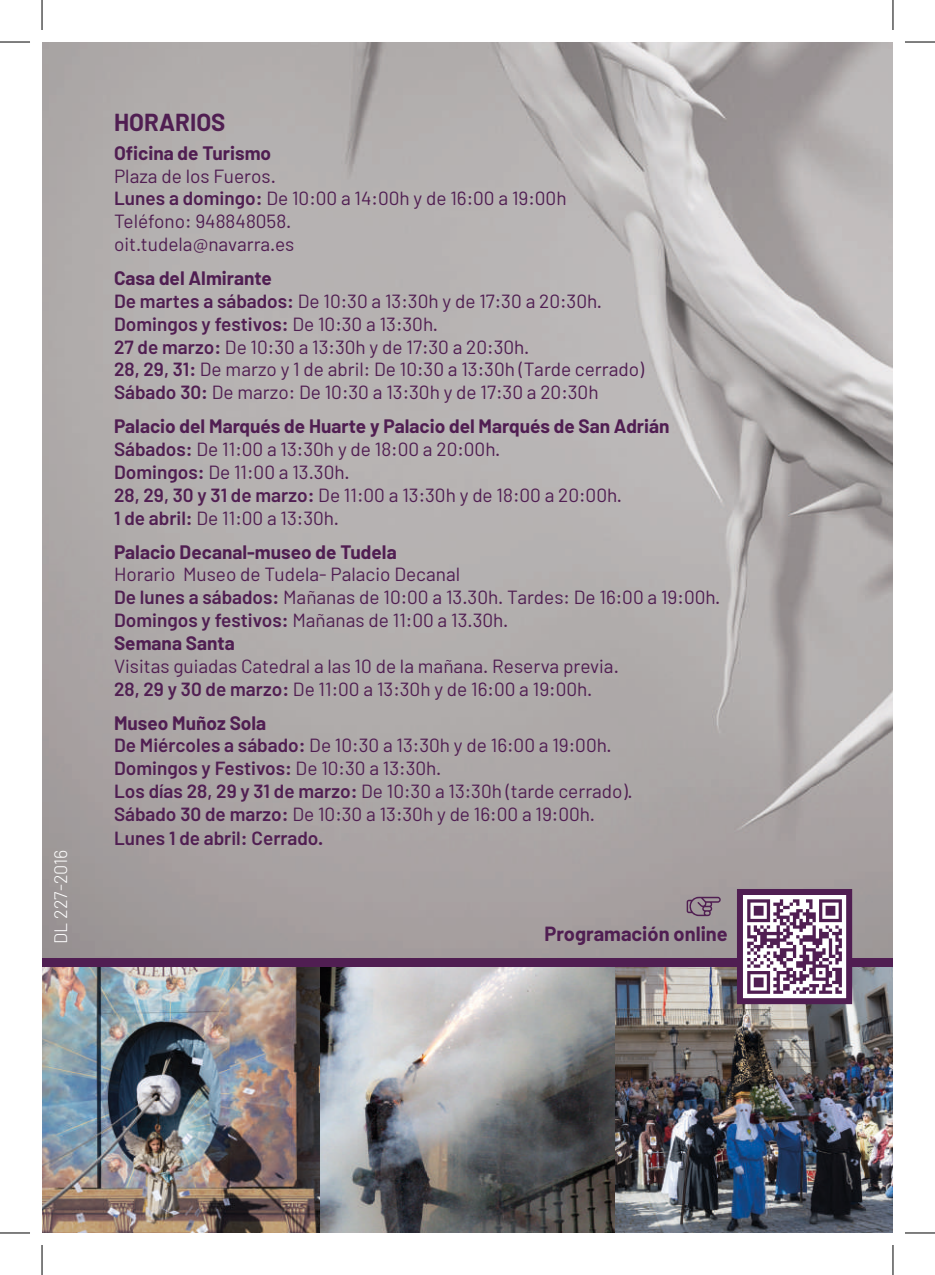
<style>
.page{position:relative;width:935px;height:1275px;background:#fff}
.page>*{position:absolute;margin:0;border:0;box-sizing:border-box;transform-origin:0 0}
.t1{font:700 24px "Barlow";color:#501e52}
.t2{font:700 20px "Barlow";color:#501e52}
.t3{font:19px/22.8px "Barlow";color:#501e52}
.t4{font:700 19px "Barlow";color:#501e52}
.t5{font:300 18px "Barlow";color:#fff}
.s1{font-weight:600}
.s2{font-weight:700}
</style>
<div class="page">
<img style="left:42px;top:42px;width:850px;height:916px">
<img style="left:614px;top:966px;width:278px;height:267px">
<img style="left:42px;top:966px;width:572px;height:267px">
<div style="left:42px;top:958px;width:850px;height:8px;background:#501e52"></div>
<div style="left:739px;top:892px;width:110px;height:109px;background:#fff"></div>
<svg style="left:747px;top:899px;width:94px;height:94px"></svg>
<div style="left:736px;top:889px;width:116px;height:115px;border:6px solid #501e52"></div>
<svg style="left:686px;top:896px;width:34px;height:20px"></svg>
<hr style="left:0;top:42px;width:30px;height:1px;background:#000">
<hr style="left:904px;top:42px;width:30px;height:1px;background:#000">
<hr style="left:0;top:1232px;width:30px;height:1px;background:#000">
<hr style="left:904px;top:1232px;width:30px;height:1px;background:#000">
<hr style="left:42px;top:0;width:1px;height:30px;background:#000">
<hr style="left:42px;top:1245px;width:1px;height:30px;background:#000">
<hr style="left:892px;top:0;width:1px;height:30px;background:#000">
<hr style="left:892px;top:1245px;width:1px;height:30px;background:#000">
<p class="t5" style="left:49px;top:943px;width:95px;rotate:-90deg">DL 227-2016</p>
<p class="t1" style="left:114px;top:108px;width:113px">HORARIOS</p>
<p class="t4" style="left:114px;top:141px;width:159px">Oficina de Turismo</p>
<p class="t3" style="left:114px;top:164px;width:454px">Plaza de los Fueros.<br><span class="s1">Lunes a domingo:</span> De 10:00 a 14:00h y de 16:00 a 19:00h<br>Teléfono: 948848058.<br>oit.tudela@navarra.es</p>
<p class="t3" style="left:114px;top:266px;width:531px"><span class="s2">Casa del Almirante<br></span><span class="s1">De martes a sábados:</span> De 10:30 a 13:30h y de 17:30 a 20:30h.<br><span class="s1">Domingos y festivos:</span> De 10:30 a 13:30h.<br><span class="s1">27 de marzo:</span> De 10:30 a 13:30h y de 17:30 a 20:30h.<br><span class="s1">28, 29, 31:</span> De marzo y 1 de abril: De 10:30 a 13:30h (Tarde cerrado)<br><span class="s1">Sábado 30:</span> De marzo: De 10:30 a 13:30h y de 17:30 a 20:30h</p>
<p class="t3" style="left:114px;top:414px;width:557px"><span class="s2">Palacio del Marqués de Huarte y Palacio del Marqués de San Adrián </span><span class="s1">Sábados:</span> De 11:00 a 13:30h y de 18:00 a 20:00h.<br><span class="s1">Domingos:</span> De 11:00 a 13.30h.<br><span class="s1">28, 29, 30 y 31 de marzo:</span> De 11:00 a 13:30h y de 18:00 a 20:00h.<br><span class="s1">1 de abril:</span> De 11:00 a 13:30h.</p>
<p class="t4" style="left:114px;top:540px;width:284px">Palacio Decanal-museo de Tudela</p>
<p class="t3" style="left:114px;top:563px;width:608px">Horario Museo de Tudela- Palacio Decanal<br><span class="s1">De lunes a sábados:</span> Mañanas de 10:00 a 13.30h. Tardes: De 16:00 a 19:00h.<br><span class="s1">Domingos y festivos:</span> Mañanas de 11:00 a 13.30h.<br><span class="s2">Semana Santa</span></p>
<p class="t3" style="left:114px;top:654px;width:506px">Visitas guiadas Catedral a las 10 de la mañana. Reserva previa.<br><span class="s1">28, 29 y 30 de marzo:</span> De 11:00 a 13:30h y de 16:00 a 19:00h.</p>
<p class="t3" style="left:114px;top:711px;width:520px"><span class="s2">Museo Muñoz Sola<br></span><span class="s1">De Miércoles a sábado:</span> De 10:30 a 13:30h y de 16:00 a 19:00h.<br><span class="s1">Domingos y Festivos:</span> De 10:30 a 13:30h.<br><span class="s1">Los días 28, 29 y 31 de marzo:</span> De 10:30 a 13:30h (tarde cerrado).<br><span class="s1">Sábado 30 de marzo:</span> De 10:30 a 13:30h y de 16:00 a 19:00h.<br><span class="s1">Lunes 1 de abril: Cerrado.</span></p>
<p class="t2" style="left:544px;top:921px;width:185px">Programación online</p>
</div>
